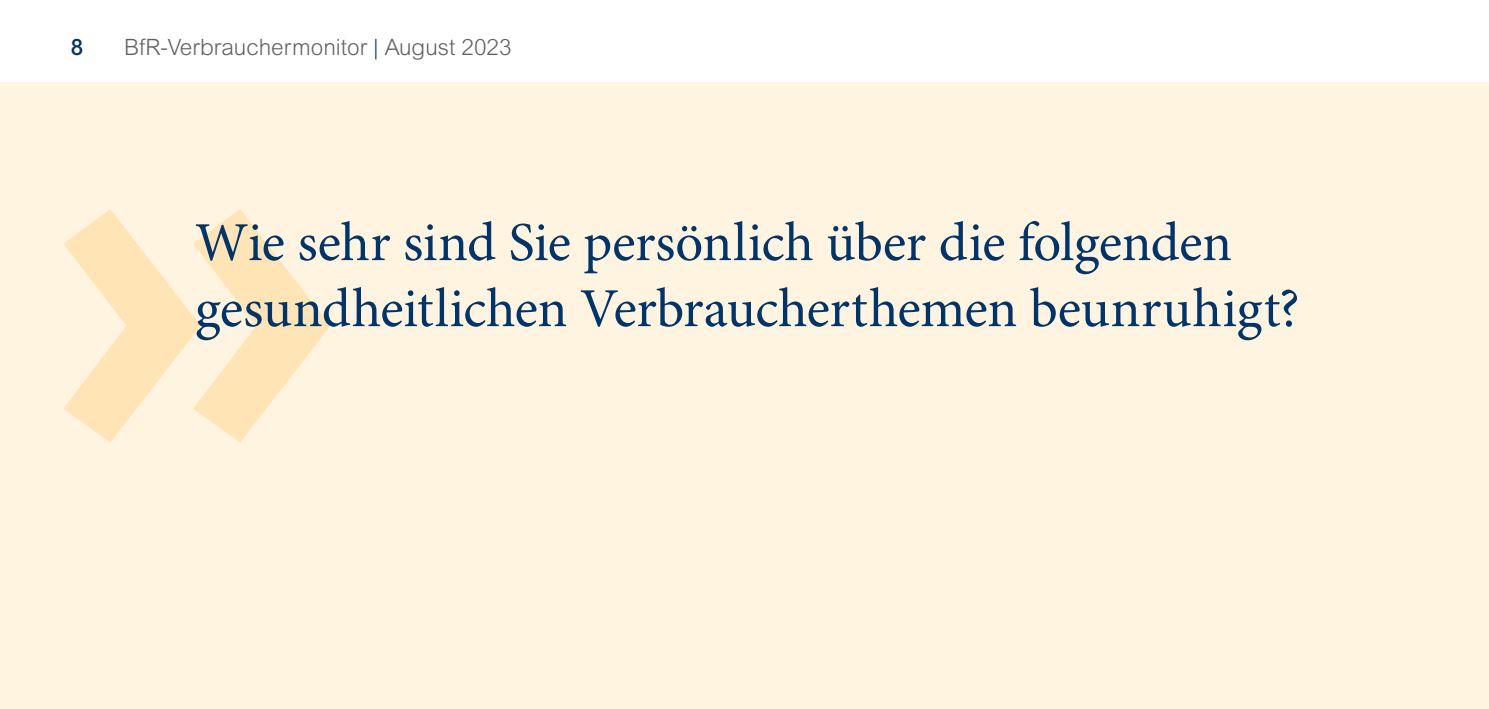
<style>
.page{position:relative;width:1489px;height:709px;background:#fff}
.page>*{position:absolute;margin:0;border:0;box-sizing:border-box;transform-origin:0 0}
.t1{font:900 375px "Meta OT";color:#ffe5b5}
.Innen_Zitat_Head1{font:55px/66px "Minion Pro";letter-spacing:-.01em;color:#00356c}
.t2{font:300 22.5px "Arial MT Pro";color:#626261}
.t3{font:500 22.5px "Arial MT Pro";color:#00356c}
.s1{color:#00356c}
</style>
<div class="page">
<div style="left:0;top:82px;width:1488px;height:627px;background:#fff4e0"></div>
<p class="t3" style="left:71px;top:34px;width:14px">8</p>
<p class="t2" style="left:124px;top:33px;width:389px">BfR-Verbrauchermonitor <span class="s1">|</span> August 2023</p>
<h1 class="t1" style="left:46px;top:80px;width:302px">&gt;&gt;</h1>
<h1 class="Innen_Zitat_Head1" style="left:195px;top:212px;width:1106px">Wie sehr sind Sie persönlich über die folgenden gesundheitlichen Verbraucherthemen beunruhigt?</h1>
</div>
